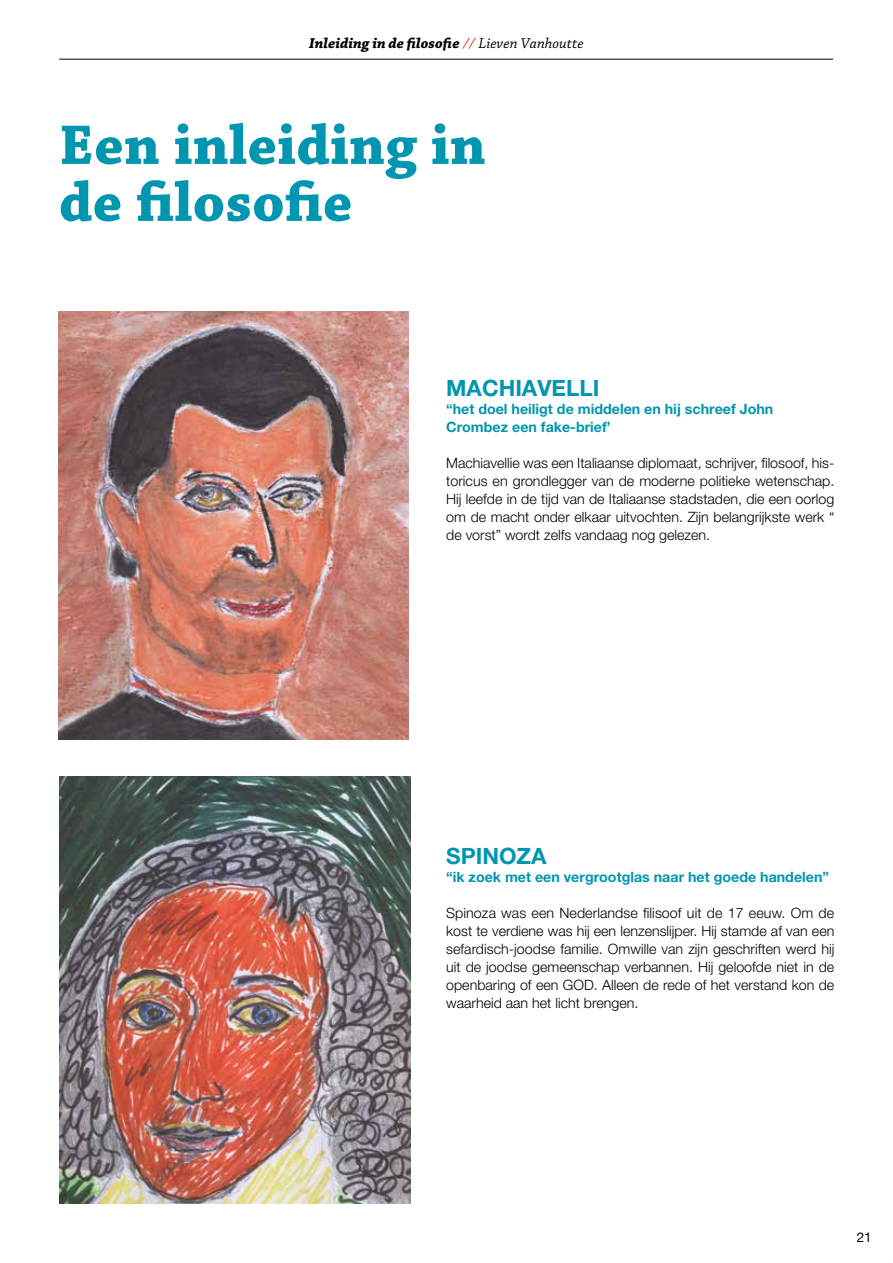
<style>
.page{position:relative;width:893px;height:1263px;background:#fff}
.page>*{position:absolute;margin:0;border:0;box-sizing:border-box;transform-origin:0 0}
.t1{font:58.5px/57px "Chaparral Pro Bold Capt";color:#0096af}
.t2{font:700 22.5px "Helvetica Neue LT Pro";color:#0096af}
.t3{font:15px "Chaparral Pro Bold It Capt";color:#000}
.t4{font:300 14.25px/18px "Helvetica Neue LT Pro";color:#000;text-align:justify}
.t5{font:700 14.25px/18px "Helvetica Neue LT Pro";color:#0096af}
.t6{font:13.5px "Helvetica Neue";color:#000}
.s1{font-family:"Chaparral Pro It Capt";color:#e5231b}
.s2{font-family:"Chaparral Pro It Capt"}
</style>
<div class="page">
<hr style="left:59px;top:59px;width:774px;height:1px;background:#000">
<img style="left:59px;top:312px;width:350px;height:428px">
<img style="left:59px;top:777px;width:351px;height:426px">
<p class="t3" style="left:309px;top:35px;width:276px">Inleiding in de filosofie <span class="s1">//</span> <span class="s2">Lieven Vanhoutte</span></p>
<h1 class="t1" style="left:59px;top:119px;width:429px">Een inleiding in de filosofie</h1>
<h2 class="t2" style="left:446px;top:374px;width:155px">MACHIAVELLI</h2>
<p class="t5" style="left:446px;top:400px;width:329px">“het doel heiligt de middelen en hij schreef John<br>Crombez een fake-brief’</p>
<p class="t4" style="left:446px;top:454px;width:390px">Machiavellie was een Italiaanse diplomaat, schrijver, filosoof, his&shy;toricus en grondlegger van de moderne politieke wetenschap.<br>Hij leefde in de tijd van de Italiaanse stadstaden, die een oorlog om de macht onder elkaar uitvochten. Zijn belangrijkste werk “ de vorst” wordt zelfs vandaag nog gelezen.</p>
<h2 class="t2" style="left:446px;top:842px;width:102px">SPINOZA</h2>
<p class="t5" style="left:446px;top:868px;width:384px">“ik zoek met een vergrootglas naar het goede handelen”</p>
<p class="t4" style="left:446px;top:904px;width:390px">Spinoza was een Nederlandse filisoof uit de 17 eeuw. Om de kost te verdiene was hij een lenzenslijper. Hij stamde af van een sefardisch-joodse familie. Omwille van zijn geschriften werd hij uit de joodse gemeenschap verbannen. Hij geloofde niet in de openbaring of een GOD. Alleen de rede of het verstand kon de waarheid aan het licht brengen.</p>
<p class="t6" style="left:857px;top:1227px;width:17px">21</p>
</div>
